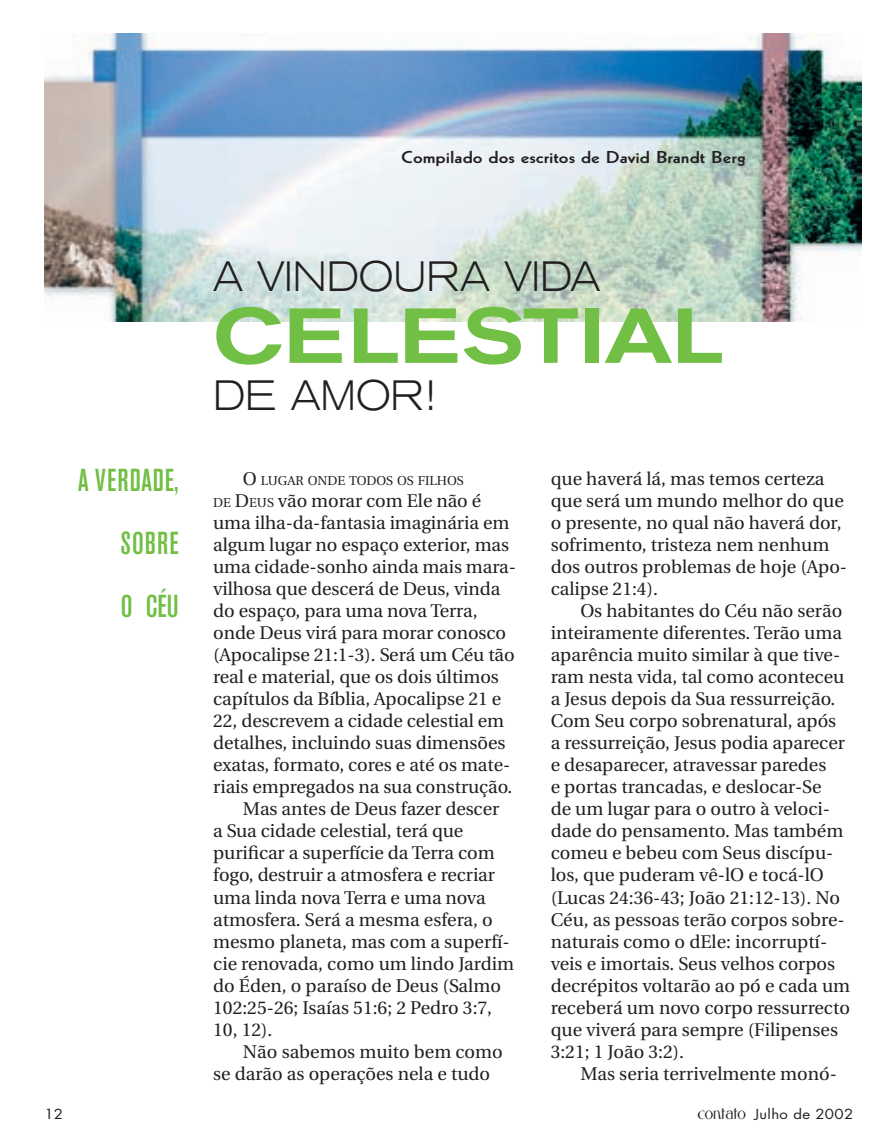
<style>
.page{position:relative;width:893px;height:1141px;background:#fff}
.page>*{position:absolute;margin:0;border:0;box-sizing:border-box;transform-origin:0 0}
.t1{font:500 expanded 77px "Akzidenz Grotesk BE";color:#71bf44}
.t2{font:300 expanded 42px "Akzidenz Grotesk BE";color:#231f20;scale:.9 1}
.t3{font:500 condensed 31.5px/63px "Akzidenz Grotesk BE";letter-spacing:.03em;color:#71bf44;text-align:justify}
.t4{font:18.38px/22.1px "Utopia";color:#231f20}
.t5{font:16.8px "Geometric 231 BT Bold C";color:#231f20;scale:1.25 1}
.t6{font:13.47px "Futura";letter-spacing:.025em;color:#231f20;scale:1.1 1}
.t7{font:12.95px "Utopia";letter-spacing:-.005em;color:#231f20}
.s1{font-size:18.38px}
.s2{font-size:12.95px}
.s3{font-family:"Gabriel";font-weight:700}
</style>
<div class="page">
<img style="left:45px;top:34px;width:816px;height:288px">
<p class="t5" style="left:401px;top:145px;width:277px">Compilado dos escritos de David Brandt Berg</p>
<h3 class="t3" style="left:121px;top:449px;width:60px;text-indent:-42px">A VERDADE, SOBRE O CÉU</h3>
<h2 class="t2" style="left:213px;top:253px;width:432px">A VINDOURA VIDA</h2>
<h1 class="t1" style="left:213px;top:291px;width:512px">CELESTIAL</h1>
<h2 class="t2" style="left:213px;top:372px;width:249px">DE AMOR!</h2>
<p class="t7" style="left:243px;top:473px;width:222px"><span class="s1">O</span> LUGAR ONDE TODOS OS FILHOS</p>
<p class="t4" style="left:213px;top:490px;width:270px"><span class="s2">DE</span> D<span class="s2">EUS</span> vão morar com Ele não é</p>
<p class="t4" style="left:213px;top:512px;width:298px">uma ilha-da-fantasia imaginária em</p>
<p class="t4" style="left:213px;top:534px;width:297px">algum lugar no espaço exterior, mas</p>
<p class="t4" style="left:213px;top:556px;width:304px">uma cidade-sonho ainda mais mara-</p>
<p class="t4" style="left:213px;top:578px;width:289px">vilhosa que descerá de Deus, vinda</p>
<p class="t4" style="left:213px;top:600px;width:266px">do espaço, para uma nova Terra,</p>
<p class="t4" style="left:213px;top:622px;width:294px">onde Deus virá para morar conosco</p>
<p class="t4" style="left:213px;top:644px;width:303px">(Apocalipse 21:1-3). Será um Céu tão</p>
<p class="t4" style="left:213px;top:666px;width:287px">real e material, que os dois últimos</p>
<p class="t4" style="left:213px;top:688px;width:290px">capítulos da Bíblia, Apocalipse 21 e</p>
<p class="t4" style="left:213px;top:710px;width:292px">22, descrevem a cidade celestial em</p>
<p class="t4" style="left:213px;top:732px;width:294px">detalhes, incluindo suas dimensões</p>
<p class="t4" style="left:213px;top:754px;width:299px">exatas, formato, cores e até os mate-</p>
<p class="t4" style="left:213px;top:776px;width:301px">riais empregados na sua construção.</p>
<p class="t4" style="left:243px;top:798px;width:258px">Mas antes de Deus fazer descer</p>
<p class="t4" style="left:213px;top:820px;width:252px">a Sua cidade celestial, terá que</p>
<p class="t4" style="left:213px;top:842px;width:283px">purificar a superfície da Terra com</p>
<p class="t4" style="left:213px;top:865px;width:283px">fogo, destruir a atmosfera e recriar</p>
<p class="t4" style="left:213px;top:887px;width:274px">uma linda nova Terra e uma nova</p>
<p class="t4" style="left:213px;top:909px;width:281px">atmosfera. Será a mesma esfera, o</p>
<p class="t4" style="left:213px;top:931px;width:298px">mesmo planeta, mas com a superfí-</p>
<p class="t4" style="left:213px;top:953px;width:302px">cie renovada, como um lindo Jardim</p>
<p class="t4" style="left:213px;top:975px;width:289px">do Éden, o paraíso de Deus (Salmo</p>
<p class="t4" style="left:213px;top:997px;width:280px">102:25-26; Isaías 51:6; 2 Pedro 3:7,</p>
<p class="t4" style="left:213px;top:1019px;width:61px">10, 12).</p>
<p class="t4" style="left:243px;top:1041px;width:261px">Não sabemos muito bem como</p>
<p class="t4" style="left:213px;top:1063px;width:278px">se darão as operações nela e tudo</p>
<p class="t4" style="left:551px;top:468px;width:298px">que haverá lá, mas temos certeza que será um mundo melhor do que o presente, no qual não haverá dor, sofrimento, tristeza nem nenhum dos outros problemas de hoje (Apo&shy;calipse 21:4).</p>
<p class="t4" style="left:551px;top:600px;width:301px;text-indent:30px">Os habitantes do Céu não serão inteiramente diferentes. Terão uma aparência muito similar à que tive&shy;ram nesta vida, tal como aconteceu a Jesus depois da Sua ressurreição.<br>Com Seu corpo sobrenatural, após a ressurreição, Jesus podia aparecer e desaparecer, atravessar paredes<br>e portas trancadas, e deslocar-Se<br>de um lugar para o outro à veloci&shy;dade do pensamento. Mas também comeu e bebeu com Seus discípu&shy;los, que puderam vê-lO e tocá-lO (Lucas 24:36-43; João 21:12-13). No Céu, as pessoas terão corpos sobre&shy;naturais como o dEle: incorruptí&shy;veis e imortais. Seus velhos corpos decrépitos voltarão ao pó e cada um receberá um novo corpo ressurrecto que viverá para sempre (Filipenses 3:21; 1 João 3:2).</p>
<p class="t4" style="left:580px;top:1063px;width:258px">Mas seria terrivelmente monó-</p>
<p class="t6" style="left:45px;top:1106px;width:18px">12</p>
<p class="t6" style="left:698px;top:1106px;width:143px"><span class="s3">CONTATO</span> Julho de 2002</p>
</div>
